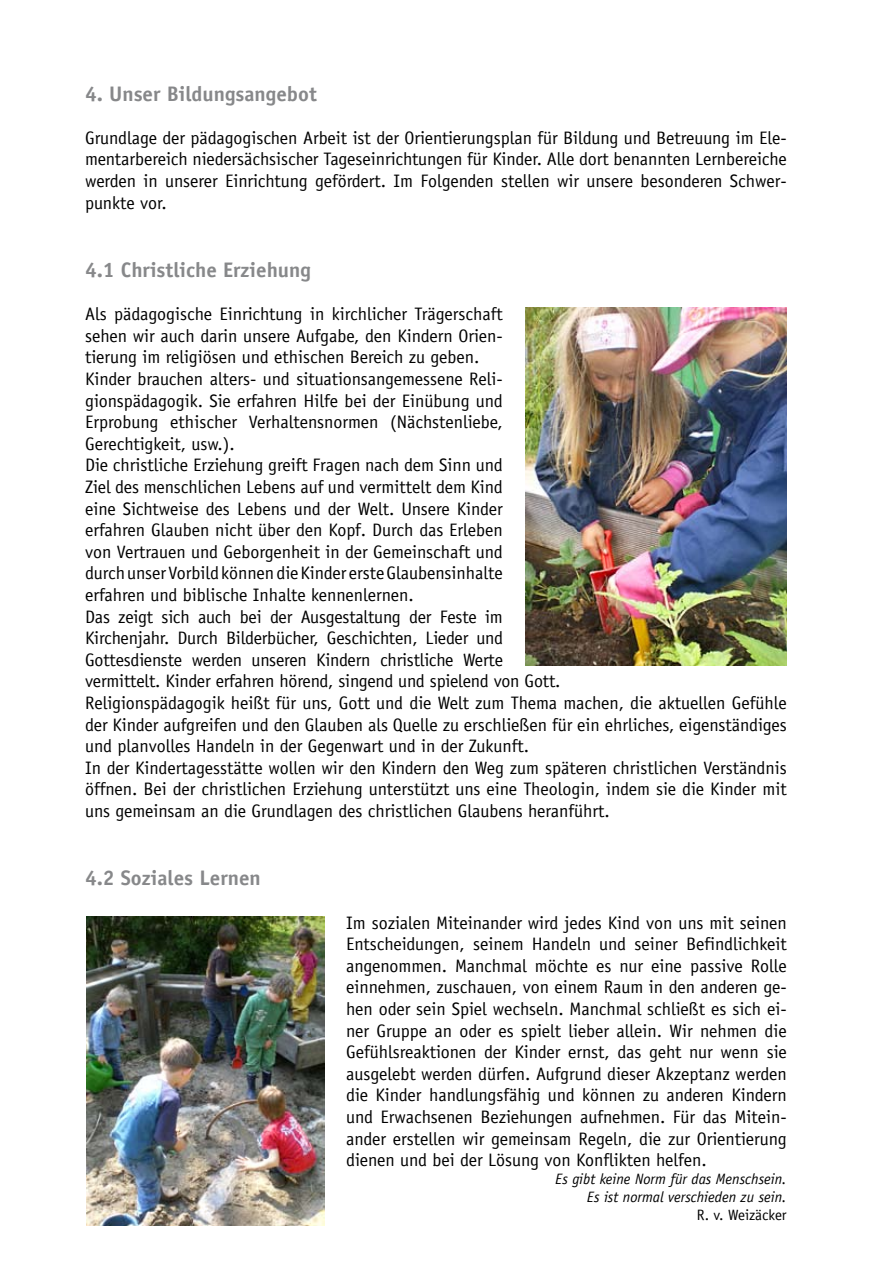
<style>
.page{position:relative;width:893px;height:1263px;background:#fff}
.page>*{position:absolute;margin:0;border:0;box-sizing:border-box;transform-origin:0 0}
.t1{font:700 21px "Officina Sans";color:#87888a}
.t2{font:18px/21.6px "Officina Sans";color:#000;text-align:justify}
.t3{font:italic 15px/18px "Officina Sans";color:#000;text-align:right}
.t4{font:15px "Officina Sans";color:#000}
</style>
<div class="page">
<img style="left:526px;top:308px;width:260px;height:357px">
<img style="left:86px;top:916px;width:239px;height:309px">
<p class="t1" style="left:85px;top:80px;width:233px">4. Unser Bildungsangebot</p>
<p class="t2" style="left:85px;top:127px;width:703px">Grundlage der pädagogischen Arbeit ist der Orientierungsplan für Bildung und Betreuung im Ele&shy;mentarbereich niedersächsischer Tageseinrichtungen für Kinder. Alle dort benannten Lernbereiche werden in unserer Einrichtung gefördert. Im Folgenden stellen wir unsere besonderen Schwer&shy;punkte vor.</p>
<p class="t1" style="left:85px;top:257px;width:227px">4.1 Christliche Erziehung</p>
<p class="t2" style="left:85px;top:303px;width:703px;text-align:left">Als pädagogische Einrichtung in kirchlicher Trägerschaft<br>sehen wir auch darin unsere Aufgabe, den Kindern Orien-<br>tierung im religiösen und ethischen Bereich zu geben.<br>Kinder brauchen alters- und situationsangemessene Reli-<br>gionspädagogik. Sie erfahren Hilfe bei der Einübung und<br>Erprobung ethischer Verhaltensnormen (Nächstenliebe,<br>Gerechtigkeit, usw.).<br>Die christliche Erziehung greift Fragen nach dem Sinn und<br>Ziel des menschlichen Lebens auf und vermittelt dem Kind<br>eine Sichtweise des Lebens und der Welt. Unsere Kinder<br>erfahren Glauben nicht über den Kopf. Durch das Erleben<br>von Vertrauen und Geborgenheit in der Gemeinschaft und<br>durch unser Vorbild können die Kinder erste Glaubensinhalte<br>erfahren und biblische Inhalte kennenlernen.<br>Das zeigt sich auch bei der Ausgestaltung der Feste im<br>Kirchenjahr. Durch Bilderbücher, Geschichten, Lieder und<br>Gottesdienste werden unseren Kindern christliche Werte<br>vermittelt. Kinder erfahren hörend, singend und spielend von Gott.<br>Religionspädagogik heißt für uns, Gott und die Welt zum Thema machen, die aktuellen Gefühle der Kinder aufgreifen und den Glauben als Quelle zu erschließen für ein ehrliches, eigenständiges und planvolles Handeln in der Gegenwart und in der Zukunft.<br>In der Kindertagesstätte wollen wir den Kindern den Weg zum späteren christlichen Verständnis öffnen. Bei der christlichen Erziehung unterstützt uns eine Theologin, indem sie die Kinder mit uns gemeinsam an die Grundlagen des christlichen Glaubens heranführt.</p>
<p class="t1" style="left:85px;top:865px;width:177px">4.2 Soziales Lernen</p>
<p class="t2" style="left:346px;top:912px;width:442px">Im sozialen Miteinander wird jedes Kind von uns mit seinen Entscheidungen, seinem Handeln und seiner Befindlichkeit angenommen. Manchmal möchte es nur eine passive Rolle einnehmen, zuschauen, von einem Raum in den anderen ge&shy;hen oder sein Spiel wechseln. Manchmal schließt es sich ei&shy;ner Gruppe an oder es spielt lieber allein. Wir nehmen die Gefühlsreaktionen der Kinder ernst, das geht nur wenn sie ausgelebt werden dürfen. Aufgrund dieser Akzeptanz werden die Kinder handlungsfähig und können zu anderen Kindern und Erwachsenen Beziehungen aufnehmen. Für das Mitein&shy;ander erstellen wir gemeinsam Regeln, die zur Orientierung dienen und bei der Lösung von Konflikten helfen.</p>
<p class="t3" style="left:555px;top:1170px;width:233px">Es gibt keine Norm für das Menschsein.<br>Es ist normal verschieden zu sein.</p>
<p class="t4" style="left:697px;top:1206px;width:91px">R. v. Weizäcker</p>
</div>
